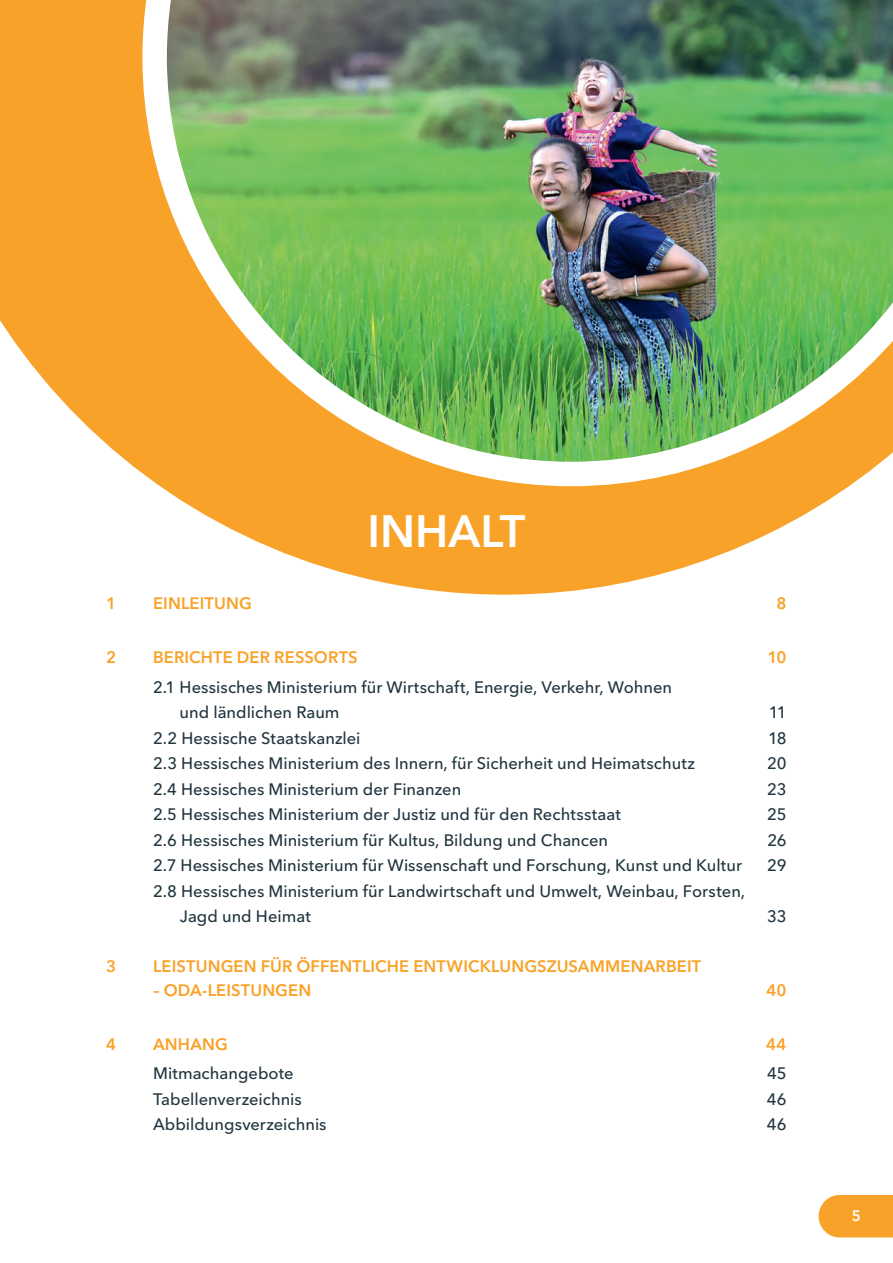
<style>
.page{position:relative;width:893px;height:1263px;background:#fff}
.page>*{position:absolute;margin:0;border:0;box-sizing:border-box;transform-origin:0 0}
.t1{font:600 45px "Avenir Next LT Pro";color:#fff}
.t2{font:500 16.5px/25.5px "Avenir Next LT Pro";color:#21353f}
.t3{font:600 16.5px "Avenir Next LT Pro";letter-spacing:.005em;color:#f9a229}
.t4{font:600 15px "Avenir Next LT Pro";color:#fff}
</style>
<div class="page">
<div style="left:819px;top:1195px;width:74px;height:42px;background:#f9a229"></div>
<svg style="left:0;top:0;width:849px;height:595px;fill:#f9a229"></svg>
<svg style="left:142px;top:0;width:739px;height:486px;fill:#f9a229"></svg>
<img style="left:167px;top:0;width:726px;height:462px">
<h1 class="t1" style="left:367px;top:504px;width:42px">INHALT</h1>
<p class="t3" style="left:106px;top:594px;width:12px">1</p>
<p class="t3" style="left:153px;top:594px;width:100px">EINLEITUNG</p>
<p class="t3" style="left:777px;top:594px;width:12px">8</p>
<p class="t3" style="left:106px;top:647px;width:12px">2</p>
<p class="t3" style="left:153px;top:647px;width:22px">BERICHTE</p>
<p class="t3" style="left:237px;top:647px;width:12px">DER</p>
<p class="t3" style="left:274px;top:647px;width:21px">RESSORTS</p>
<p class="t3" style="left:767px;top:647px;width:21px">10</p>
<p class="t2" style="left:180px;top:674px;width:494px;text-indent:-26px">2.1 Hessisches Ministerium für Wirtschaft, Energie, Verkehr, Wohnen und ländlichen Raum</p>
<p class="t2" style="left:769px;top:700px;width:19px">11</p>
<p class="t2" style="left:153px;top:725px;width:209px">2.2 Hessische Staatskanzlei</p>
<p class="t2" style="left:768px;top:725px;width:20px">18</p>
<p class="t2" style="left:153px;top:751px;width:543px">2.3 Hessisches Ministerium des Innern, für Sicherheit und Heimatschutz</p>
<p class="t2" style="left:767px;top:751px;width:21px">20</p>
<p class="t2" style="left:153px;top:776px;width:310px">2.4 Hessisches Ministerium der Finanzen</p>
<p class="t2" style="left:767px;top:776px;width:21px">23</p>
<p class="t2" style="left:153px;top:802px;width:469px">2.5 Hessisches Ministerium der Justiz und für den Rechtsstaat</p>
<p class="t2" style="left:767px;top:802px;width:21px">25</p>
<p class="t2" style="left:153px;top:827px;width:456px">2.6 Hessisches Ministerium für Kultus, Bildung und Chancen</p>
<p class="t2" style="left:767px;top:827px;width:21px">26</p>
<p class="t2" style="left:153px;top:853px;width:590px">2.7 Hessisches Ministerium für Wissenschaft und Forschung, Kunst und Kultur</p>
<p class="t2" style="left:767px;top:853px;width:21px">29</p>
<p class="t2" style="left:180px;top:878px;width:567px;text-indent:-27px">2.8 Hessisches Ministerium für Landwirtschaft und Umwelt, Weinbau, Forsten,<br>Jagd und Heimat</p>
<p class="t2" style="left:767px;top:904px;width:21px">33</p>
<p class="t3" style="left:106px;top:956px;width:12px">3</p>
<p class="t3" style="left:153px;top:956px;width:20px">LEISTUNGEN</p>
<p class="t3" style="left:261px;top:956px;width:61px">FÜR ÖFFENTLICHE</p>
<p class="t3" style="left:413px;top:956px;width:22px">ENTWICKLUNGS-ZUSAMMENARBEIT</p>
<p class="t3" style="left:153px;top:980px;width:74px">– ODA-LEISTUNGEN</p>
<p class="t3" style="left:767px;top:980px;width:22px">40</p>
<p class="t3" style="left:106px;top:1034px;width:26px">4 ANHANG</p>
<p class="t3" style="left:766px;top:1034px;width:22px">44</p>
<p class="t2" style="left:153px;top:1061px;width:142px">Mitmachangebote</p>
<p class="t2" style="left:767px;top:1061px;width:21px">45</p>
<p class="t2" style="left:153px;top:1086px;width:150px">Tabellenverzeichnis</p>
<p class="t2" style="left:767px;top:1086px;width:21px">46</p>
<p class="t2" style="left:153px;top:1112px;width:175px">Abbildungsverzeichnis</p>
<p class="t2" style="left:767px;top:1112px;width:21px">46</p>
<p class="t4" style="left:852px;top:1206px;width:11px">5</p>
</div>
